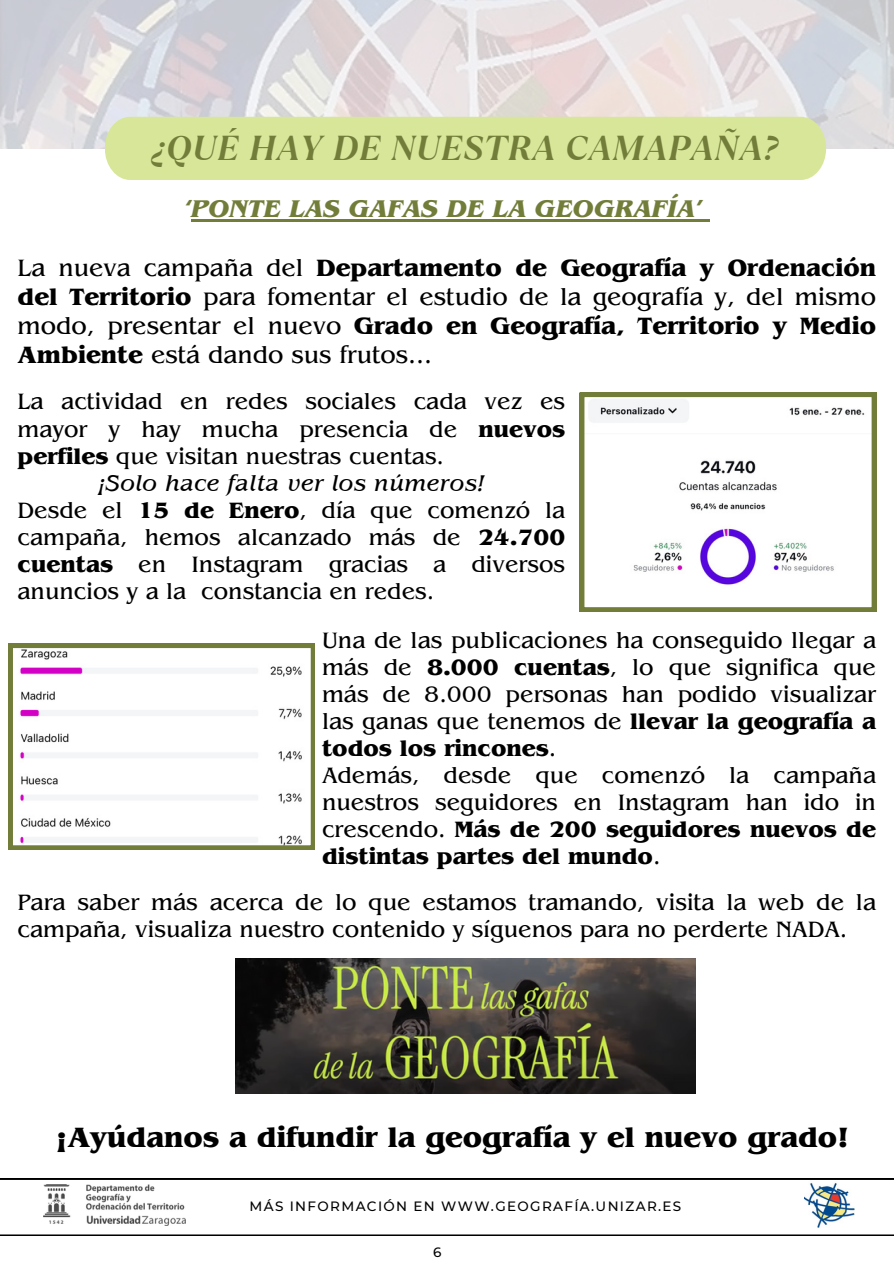
<style>
.page{position:relative;width:894px;height:1264px;background:#fff}
.page>*{position:absolute;margin:0;border:0;box-sizing:border-box;transform-origin:0 0}
.t1{font:italic 700 34.5px "TT Ramillas";letter-spacing:.025em;color:#717d39}
.t2{font:700 29.4px "Benguiat Pro ITC";color:#000}
.t3{font:24.75px/29.1px "Benguiat Pro ITC";color:#000;text-align:justify}
.t4{font:italic 700 24.75px "Benguiat Pro ITC";color:#717d39}
.t5{font:23.4px/27px "Benguiat Pro ITC";color:#000}
.t6{font:23.25px "Benguiat Pro ITC";color:#000}
.t7{font:italic 23.25px "Benguiat Pro ITC";color:#000}
.t8{font:500 13.5px "Montserrat";letter-spacing:.1em;color:#000}
.s1{font-weight:700}
</style>
<div class="page">
<img style="left:0;top:0;width:893px;height:148px">
<svg style="left:0;top:1178px;width:893px;height:48px"></svg>
<img style="left:804px;top:1180px;width:50px;height:48px">
<img style="left:44px;top:1184px;width:142px;height:41px">
<div style="left:105px;top:117px;width:720px;height:63px;background:#d7e699"></div>
<svg style="left:579px;top:392px;width:296px;height:219px"></svg>
<svg style="left:8px;top:643px;width:306px;height:206px"></svg>
<hr style="left:191px;top:219px;width:510px;height:2px;background:#717d39">
<svg style="left:701px;top:219px;width:8px;height:2px"></svg>
<img style="left:236px;top:958px;width:459px;height:135px">
<p class="t1" style="left:152px;top:124px;width:627px">¿QUÉ HAY DE NUESTRA CAMAPAÑA?</p>
<h4 class="t4" style="left:184px;top:200px;width:519px">‘PONTE LAS GAFAS DE LA GEOGRAFÍA’</h4>
<h4 class="t3" style="left:18px;top:256px;width:859px">La nueva campaña del <span class="s1">Departamento de Geografía y Ordenación del Territorio</span> para fomentar el estudio de la geografía y, del mismo modo, presentar el nuevo <span class="s1">Grado en Geografía, Territorio y Medio Ambiente</span> está dando sus frutos...</h4>
<p class="t6" style="left:18px;top:393px;width:549px">La actividad en redes sociales cada vez es</p>
<p class="t6" style="left:18px;top:420px;width:549px">mayor y hay mucha presencia de <span class="s1">nuevos</span></p>
<p class="t6" style="left:18px;top:447px;width:428px"><span class="s1">perfiles</span> que visitan nuestras cuentas.</p>
<p class="t7" style="left:98px;top:474px;width:387px">¡Solo hace falta ver los números!</p>
<p class="t6" style="left:18px;top:501px;width:549px">Desde el <span class="s1">15 de Enero</span>, día que comenzó la</p>
<p class="t6" style="left:18px;top:528px;width:549px">campaña, hemos alcanzado más de <span class="s1">24.700</span></p>
<p class="t6" style="left:18px;top:555px;width:549px"><span class="s1">cuentas</span> en Instagram gracias a diversos</p>
<p class="t6" style="left:18px;top:582px;width:418px">anuncios y a la constancia en redes.</p>
<p class="t5" style="left:322px;top:630px;width:555px">Una de las publicaciones ha conseguido llegar a más de <span class="s1">8.000 cuentas</span>, lo que significa que más de 8.000 personas han podido visualizar las ganas que tenemos de <span class="s1">llevar la geografía a todos los rincones</span>.<br>Además, desde que comenzó la campaña nuestros seguidores en Instagram han ido in crescendo. <span class="s1">Más de 200 seguidores nuevos de distintas partes del mundo</span>.</p>
<h4 class="t5" style="left:18px;top:892px;width:859px">Para saber más acerca de lo que estamos tramando, visita la web de la campaña, visualiza nuestro contenido y síguenos para no perderte NADA.</h4>
<h4 class="t2" style="left:56px;top:1126px;width:793px">¡Ayúdanos a difundir la geografía y el nuevo grado!</h4>
<h1 class="t8" style="left:249px;top:1197px;width:433px">MÁS INFORMACIÓN EN WWW.GEOGRAFÍA.UNIZAR.ES</h1>
<h3 class="t8" style="left:433px;top:1244px;width:10px">6</h3>
</div>
